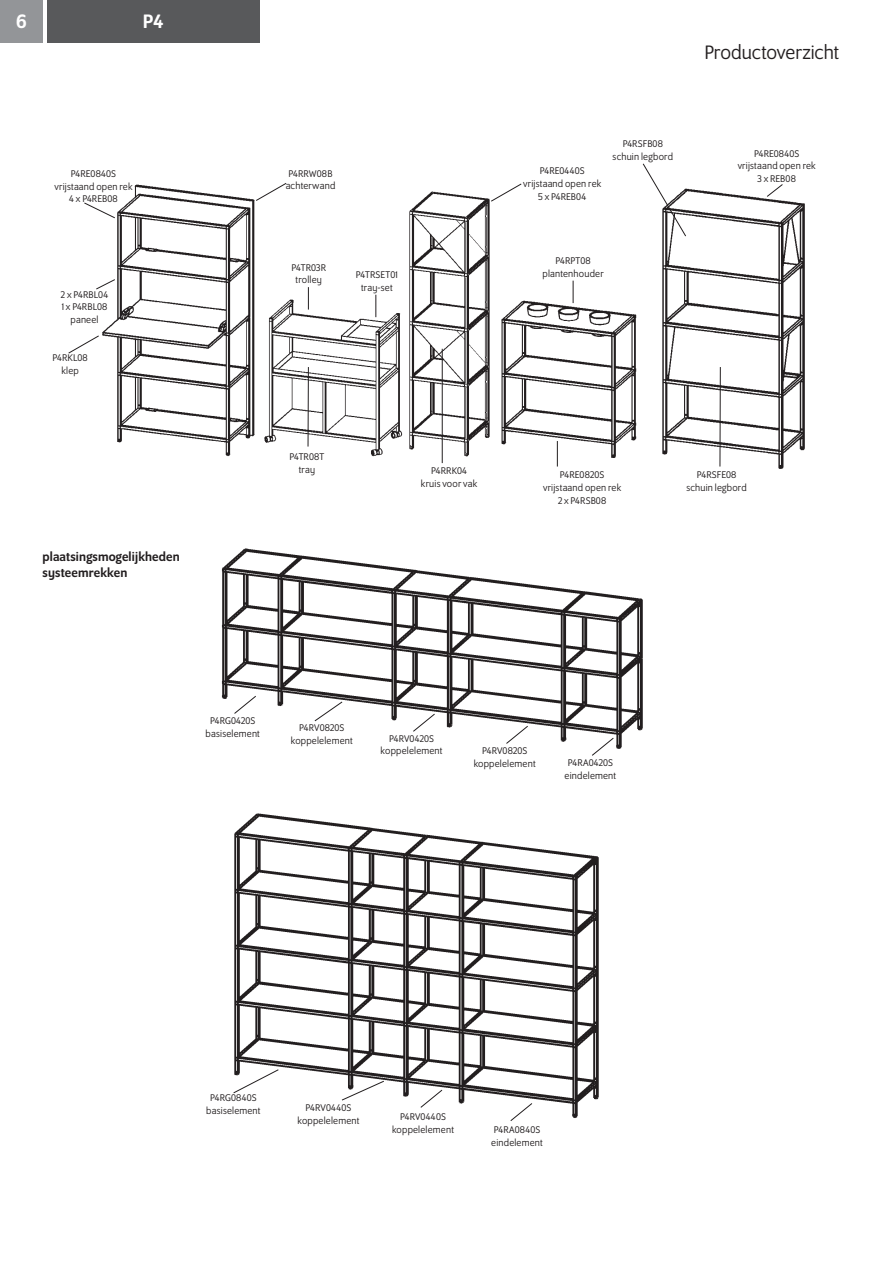
<style>
.page{position:relative;width:893px;height:1263px;background:#fff}
.page>*{position:absolute;margin:0;border:0;box-sizing:border-box;transform-origin:0 0}
.t1{font:21px "Program OT";letter-spacing:-.005em;color:#231f20}
.t2{font:500 21px "Program OT";color:#fff}
.t3{font:500 13.5px/16.2px "Program OT";letter-spacing:.01em;color:#231f20}
.t4{font:10.5px/12.6px "Program OT";letter-spacing:.02em;color:#231f20;text-align:center}
</style>
<div class="page">
<div style="left:0;top:0;width:43px;height:43px;background:#939598"></div>
<div style="left:47px;top:0;width:212px;height:43px;background:#58595b"></div>
<img style="left:269px;top:298px;width:129px;height:159px">
<img style="left:501px;top:280px;width:136px;height:177px">
<img style="left:398px;top:191px;width:92px;height:273px">
<img style="left:102px;top:184px;width:167px;height:273px">
<svg style="left:68px;top:335px;width:31px;height:19px"></svg>
<svg style="left:255px;top:183px;width:32px;height:19px"></svg>
<svg style="left:84px;top:202px;width:32px;height:17px"></svg>
<svg style="left:308px;top:287px;width:1px;height:23px"></svg>
<svg style="left:375px;top:295px;width:1px;height:22px"></svg>
<hr style="left:308px;top:367px;width:1px;height:80px;background:#221e1f">
<svg style="left:491px;top:183px;width:31px;height:19px"></svg>
<svg style="left:573px;top:281px;width:1px;height:22px"></svg>
<svg style="left:557px;top:441px;width:1px;height:26px"></svg>
<svg style="left:642px;top:163px;width:11px;height:16px"></svg>
<hr style="left:442px;top:349px;width:1px;height:114px;background:#221e1f">
<img style="left:221px;top:549px;width:422px;height:200px">
<img style="left:234px;top:813px;width:365px;height:305px">
<svg style="left:233px;top:695px;width:24px;height:20px"></svg>
<svg style="left:314px;top:701px;width:29px;height:21px"></svg>
<svg style="left:412px;top:713px;width:24px;height:19px"></svg>
<svg style="left:505px;top:725px;width:24px;height:20px"></svg>
<svg style="left:591px;top:737px;width:23px;height:19px"></svg>
<svg style="left:233px;top:1069px;width:46px;height:25px"></svg>
<svg style="left:341px;top:1080px;width:44px;height:21px"></svg>
<svg style="left:420px;top:1089px;width:23px;height:19px"></svg>
<svg style="left:510px;top:1102px;width:23px;height:19px"></svg>
<svg style="left:96px;top:279px;width:20px;height:11px"></svg>
<img style="left:651px;top:179px;width:154px;height:290px">
<h1 class="t2" style="left:16px;top:14px;width:12px">6</h1>
<h1 class="t2" style="left:143px;top:14px;width:22px">P4</h1>
<p class="t4" style="left:54px;top:169px;width:80px">P4RE0840S vrijstaand open rek<br>4 x P4REB08</p>
<p class="t4" style="left:61px;top:289px;width:49px">2 x P4RBL04<br>1 x P4RBL08 paneel</p>
<p class="t4" style="left:52px;top:352px;width:37px">P4RKL08 klep</p>
<p class="t3" style="left:43px;top:550px;width:139px">plaatsingsmogelijkheden systeemrekken</p>
<p class="t4" style="left:286px;top:168px;width:51px;text-align:left">P4RRW08B achterwand</p>
<p class="t4" style="left:291px;top:262px;width:36px">P4TR03R trolley</p>
<p class="t4" style="left:356px;top:269px;width:44px">P4TRSET01 tray-set</p>
<p class="t4" style="left:523px;top:166px;width:80px">P4RE0440S vrijstaand open rek<br>5 x P4REB04</p>
<p class="t4" style="left:613px;top:138px;width:62px">P4RSFB08 schuin legbord</p>
<p class="t4" style="left:542px;top:255px;width:63px">P4RPT08 plantenhouder</p>
<h1 class="t1" style="left:704px;top:45px;width:136px">Productoverzicht</h1>
<p class="t4" style="left:738px;top:148px;width:80px">P4RE0840S vrijstaand open rek<br>3 x REB08</p>
<p class="t4" style="left:289px;top:451px;width:36px">P4TR08T tray</p>
<p class="t4" style="left:421px;top:465px;width:58px">P4RRK04 kruis voor vak</p>
<p class="t4" style="left:543px;top:470px;width:80px">P4RE0820S vrijstaand open rek<br>2 x P4RSB08</p>
<p class="t4" style="left:686px;top:470px;width:62px">P4RSFE08 schuin legbord</p>
<p class="t4" style="left:206px;top:715px;width:56px">P4RG0420S basiselement</p>
<p class="t4" style="left:291px;top:722px;width:63px">P4RV0820S koppelelement</p>
<p class="t4" style="left:381px;top:733px;width:63px">P4RV0420S koppelelement</p>
<p class="t4" style="left:474px;top:745px;width:63px">P4RV0820S koppelelement</p>
<p class="t4" style="left:565px;top:757px;width:53px">P4RA0420S eindelement</p>
<p class="t4" style="left:206px;top:1093px;width:56px">P4RG0840S basiselement</p>
<p class="t4" style="left:297px;top:1103px;width:63px">P4RV0440S koppelelement</p>
<p class="t4" style="left:392px;top:1111px;width:63px">P4RV0440S koppelelement</p>
<p class="t4" style="left:491px;top:1124px;width:53px;text-align:left">P4RA0840S eindelement</p>
</div>
